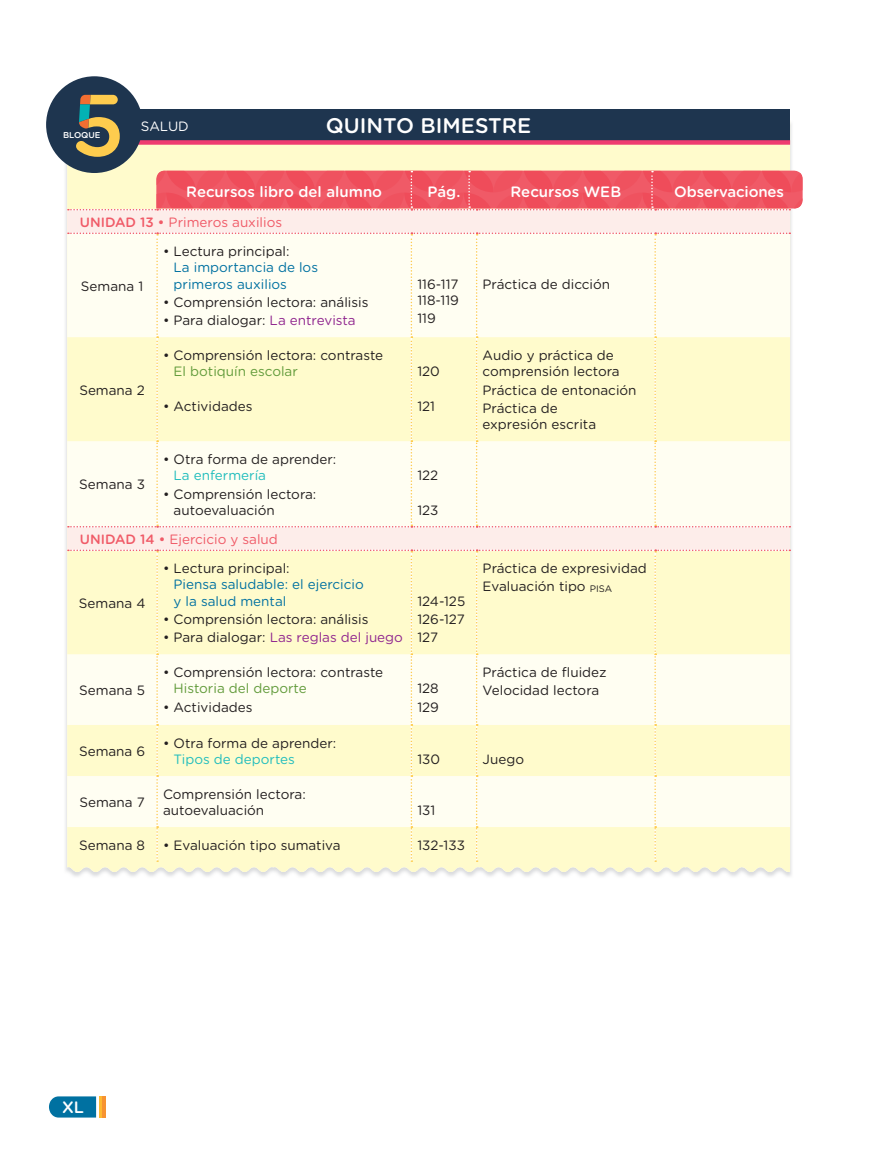
<style>
.page{position:relative;width:893px;height:1149px;background:#fff}
.page>*{position:absolute;margin:0;border:0;box-sizing:border-box;transform-origin:0 0}
.t1{font:500 21.15px "Gotham Rounded";color:#fff}
.t2{font:500 16.5px "Gotham Rounded";color:#fff}
.t3{font:500 15px "Gotham Rounded";color:#fff}
.t4{font:13.5px/18.3px "Gotham Rounded";color:#231f20}
.t5{font:13.5px/16.2px "Gotham Rounded";color:#0071a1}
.t6{font:13.5px "Gotham Rounded";color:#f05a67}
.t7{font:13.5px "Gotham Rounded";color:#629b3b}
.t8{font:13.5px "Gotham Rounded";color:#90268f}
.t9{font:13.5px "Gotham Rounded";color:#21bdbd}
.t10{font:13.5px "Gotham Rounded";letter-spacing:-.005em;color:#fff}
.t11{font:500 8.55px "Gotham Rounded";color:#fff}
.s1{font-weight:500}
.s2{color:#90268f}
.s3{color:#231f20}
.s4{font-size:9.45px}
</style>
<div class="page">
<svg style="left:49px;top:1096px;width:47px;height:21px"></svg>
<hr style="left:102px;top:1095px;width:3px;height:22px;background:#f79332">
<hr style="left:100px;top:1095px;width:2px;height:22px;background:#fdb931">
<img style="left:742px;top:210px;width:50px;height:667px">
<img style="left:115px;top:871px;width:627px;height:7px">
<div style="left:67px;top:145px;width:723px;height:726px;background:#fffbcc"></div>
<div style="left:67px;top:109px;width:723px;height:32px;background:#1e354f"></div>
<div style="left:67px;top:140px;width:723px;height:5px;background:#ef3b70"></div>
<div style="left:67px;top:210px;width:723px;height:23px;background:#fdedea"></div>
<div style="left:67px;top:233px;width:723px;height:593px;background:#fdedea"></div>
<svg style="left:68px;top:170px;width:735px;height:40px;background:#f16c71"></svg>
<svg style="left:68px;top:232px;width:722px;height:295px"></svg>
<svg style="left:68px;top:549px;width:722px;height:312px"></svg>
<div style="left:46px;top:76px;width:97px;height:97px;background:#1e354f;border-radius:50%"></div>
<svg style="left:76px;top:95px;width:44px;height:62px"></svg>
<p class="t11" style="left:63px;top:128px;width:39px">BLOQUE</p>
<p class="t10" style="left:141px;top:117px;width:49px">SALUD</p>
<h1 class="t1" style="left:326px;top:111px;width:207px">QUINTO BIMESTRE</h1>
<p class="t3" style="left:186px;top:180px;width:197px">Recursos libro del alumno</p>
<p class="t3" style="left:428px;top:180px;width:34px">Pág.</p>
<p class="t3" style="left:511px;top:180px;width:112px">Recursos WEB</p>
<p class="t3" style="left:674px;top:180px;width:111px">Observaciones</p>
<p class="t6" style="left:80px;top:213px;width:204px"><span class="s1">UNIDAD 13 •</span> Primeros auxilios</p>
<p class="t4" style="left:81px;top:276px;width:64px">Semana 1</p>
<p class="t4" style="left:79px;top:380px;width:67px">Semana 2</p>
<p class="t4" style="left:163px;top:241px;width:128px">• Lectura principal:</p>
<p class="t5" style="left:174px;top:259px;width:146px">La importancia de los primeros auxilios</p>
<p class="t4" style="left:163px;top:292px;width:207px">• Comprensión lectora: análisis</p>
<p class="t4" style="left:163px;top:310px;width:194px">• Para dialogar: <span class="s2">La entrevista</span></p>
<p class="t4" style="left:163px;top:345px;width:222px">• Comprensión lectora: contraste</p>
<p class="t7" style="left:174px;top:362px;width:126px">El botiquín escolar</p>
<p class="t4" style="left:163px;top:396px;width:91px">• Actividades</p>
<p class="t4" style="left:417px;top:275px;width:43px;line-height:16.2px">116-117<br>118-119</p>
<p class="t4" style="left:417px;top:308px;width:20px">119</p>
<p class="t4" style="left:417px;top:361px;width:24px">120</p>
<p class="t4" style="left:417px;top:396px;width:19px">121</p>
<p class="t4" style="left:79px;top:474px;width:67px">Semana 3</p>
<p class="t4" style="left:163px;top:449px;width:175px">• Otra forma de aprender:</p>
<p class="t9" style="left:174px;top:466px;width:94px">La enfermería</p>
<p class="t4" style="left:174px;top:485px;width:144px;line-height:16.2px;text-indent:-11px">• Comprensión lectora: autoevaluación</p>
<p class="t6" style="left:80px;top:529px;width:199px"><span class="s1">UNIDAD 14 •</span> Ejercicio y salud</p>
<p class="t4" style="left:79px;top:593px;width:68px">Semana 4</p>
<p class="t4" style="left:79px;top:680px;width:67px">Semana 5</p>
<p class="t4" style="left:163px;top:558px;width:128px">• Lectura principal:</p>
<p class="t5" style="left:174px;top:575px;width:192px">Piensa saludable: el ejercicio y la salud mental</p>
<p class="t4" style="left:163px;top:609px;width:207px">• Comprensión lectora: análisis</p>
<p class="t8" style="left:163px;top:628px;width:241px"><span class="s3">• Para dialogar:</span> Las reglas del juego</p>
<p class="t4" style="left:163px;top:662px;width:222px">• Comprensión lectora: contraste</p>
<p class="t7" style="left:174px;top:679px;width:135px">Historia del deporte</p>
<p class="t4" style="left:163px;top:697px;width:91px">• Actividades</p>
<p class="t4" style="left:417px;top:465px;width:23px">122</p>
<p class="t4" style="left:417px;top:500px;width:23px">123</p>
<p class="t4" style="left:417px;top:591px;width:49px;text-align:justify">124-125<br>126-127<br>127</p>
<p class="t4" style="left:417px;top:678px;width:23px">128<br>129</p>
<p class="t4" style="left:483px;top:274px;width:129px">Práctica de dicción</p>
<p class="t4" style="left:483px;top:346px;width:139px;line-height:16.2px">Audio y práctica de comprensión lectora</p>
<p class="t4" style="left:483px;top:380px;width:155px">Práctica de entonación<br>Práctica de</p>
<p class="t4" style="left:483px;top:414px;width:115px">expresión escrita</p>
<p class="t4" style="left:483px;top:558px;width:166px">Práctica de expresividad<br>Evaluación tipo <span class="s4">PISA</span></p>
<p class="t4" style="left:483px;top:662px;width:125px">Práctica de fluidez<br>Velocidad lectora</p>
<p class="t4" style="left:79px;top:741px;width:68px">Semana 6</p>
<p class="t4" style="left:163px;top:733px;width:175px">• Otra forma de aprender:</p>
<p class="t9" style="left:174px;top:749px;width:123px">Tipos de deportes</p>
<p class="t4" style="left:417px;top:749px;width:24px">130</p>
<p class="t4" style="left:483px;top:749px;width:43px">Juego</p>
<p class="t4" style="left:79px;top:792px;width:67px">Semana 7</p>
<p class="t4" style="left:163px;top:785px;width:144px;line-height:16.2px">Comprensión lectora: autoevaluación</p>
<p class="t4" style="left:417px;top:800px;width:19px">131</p>
<p class="t4" style="left:79px;top:835px;width:67px">Semana 8</p>
<p class="t4" style="left:163px;top:835px;width:179px">• Evaluación tipo sumativa</p>
<p class="t4" style="left:417px;top:835px;width:49px">132-133</p>
<p class="t2" style="left:62px;top:1094px;width:23px">XL</p>
</div>
